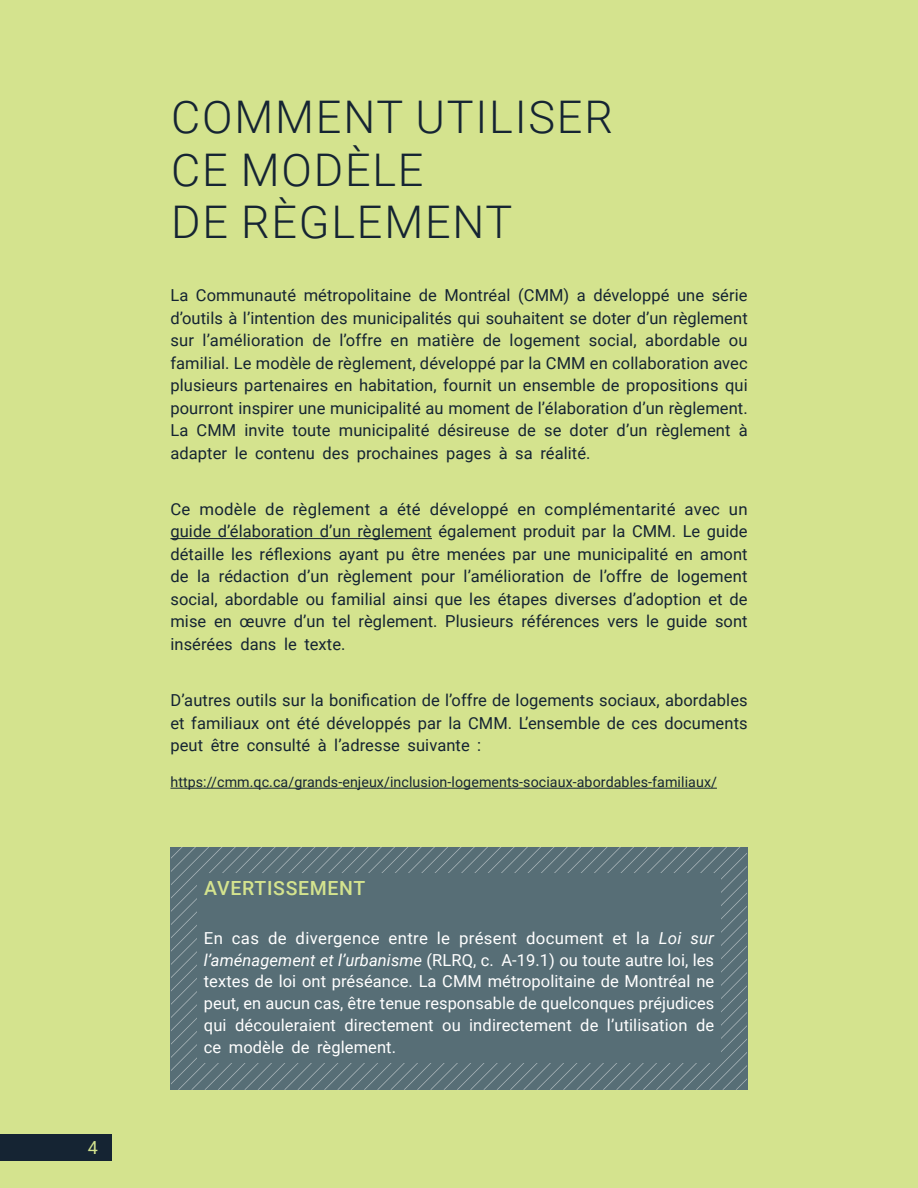
<style>
.page{position:relative;width:918px;height:1188px;background:#d4e38e}
.page>*{position:absolute;margin:0;border:0;box-sizing:border-box;transform-origin:0 0}
.TITRE-intro{font:300 45px/52.5px "Roboto";letter-spacing:.04em;color:#152433}
.TITRE-encadré{font:500 19.5px "Roboto";letter-spacing:.035em;color:#d4e38e}
.t1{font:18px "Roboto";color:#d4e38e}
.TEXTE-page-jaune{font:16.5px/22.5px "Roboto";letter-spacing:.005em;color:#152433;text-align:justify}
.TEXTE-EN-BLANC{font:16.5px/21.8px "Roboto";letter-spacing:.005em;color:#fff;text-align:justify}
.TEXTE-avant-liste{font:16.5px/22.5px "Roboto";letter-spacing:.005em;color:#152433;text-align:justify}
.TEXTE-avant-liste-2{font:14.25px "Roboto";letter-spacing:.005em;color:#152433}
.s1{font-style:italic}
</style>
<div class="page">
<svg style="left:714px;top:847px;width:33px;height:243px;fill:#576e76"></svg>
<svg style="left:688px;top:847px;width:26px;height:243px"></svg>
<svg style="left:608px;top:847px;width:80px;height:243px;fill:#576e76"></svg>
<svg style="left:311px;top:1063px;width:244px;height:27px;fill:#576e76"></svg>
<svg style="left:171px;top:847px;width:384px;height:198px"></svg>
<hr style="left:170px;top:538px;width:262px;height:1px;background:#152433">
<hr style="left:170px;top:788px;width:547px;height:1px;background:#152433">
<div style="left:197px;top:874px;width:524px;height:189px;background:#576e76"></div>
<div style="left:0;top:1134px;width:111px;height:27px;background:#152433"></div>
<p class="t1" style="left:88px;top:1135px;width:12px">4</p>
<p class="TITRE-intro" style="left:171px;top:89px;width:443px">COMMENT UTILISER<br>CE MODÈLE<br>DE RÈGLEMENT</p>
<p class="TEXTE-page-jaune" style="left:170px;top:283px;width:579px">La Communauté métropolitaine de Montréal (CMM) a développé une série d’outils à l’intention des municipalités qui souhaitent se doter d’un règlement sur l’amélioration de l’offre en matière de logement social, abordable ou familial. Le modèle de règlement, développé par la CMM en collaboration avec plusieurs partenaires en habitation, fournit un ensemble de propositions qui pourront inspirer une municipalité au moment de l’élaboration d’un règlement.<br>La CMM invite toute municipalité désireuse de se doter d’un règlement à adapter le contenu des prochaines pages à sa réalité.</p>
<p class="TEXTE-page-jaune" style="left:170px;top:497px;width:579px">Ce modèle de règlement a été développé en complémentarité avec un guide d’élaboration d’un règlement également produit par la CMM. Le guide détaille les réflexions ayant pu être menées par une municipalité en amont de la rédaction d’un règlement pour l’amélioration de l’offre de logement social, abordable ou familial ainsi que les étapes diverses d’adoption et de mise en œuvre d’un tel règlement. Plusieurs références vers le guide sont insérées dans le texte.</p>
<p class="TEXTE-avant-liste" style="left:170px;top:688px;width:579px">D’autres outils sur la bonification de l’offre de logements sociaux, abordables et familiaux ont été développés par la CMM. L’ensemble de ces documents peut être consulté à l’adresse suivante :</p>
<p class="TEXTE-avant-liste-2" style="left:170px;top:772px;width:548px">https://cmm.qc.ca/grands-enjeux/inclusion-logements-sociaux-abordables-familiaux/</p>
<p class="TITRE-encadré" style="left:204px;top:875px;width:163px">AVERTISSEMENT</p>
<p class="TEXTE-EN-BLANC" style="left:204px;top:927px;width:512px">En cas de divergence entre le présent document et la <span class="s1">Loi sur l’aménagement et l’urbanisme</span> (RLRQ, c. A-19.1) ou toute autre loi, les textes de loi ont préséance. La CMM métropolitaine de Montréal ne peut, en aucun cas, être tenue responsable de quelconques préjudices qui découleraient directement ou indirectement de l’utilisation de ce modèle de règlement.</p>
</div>
